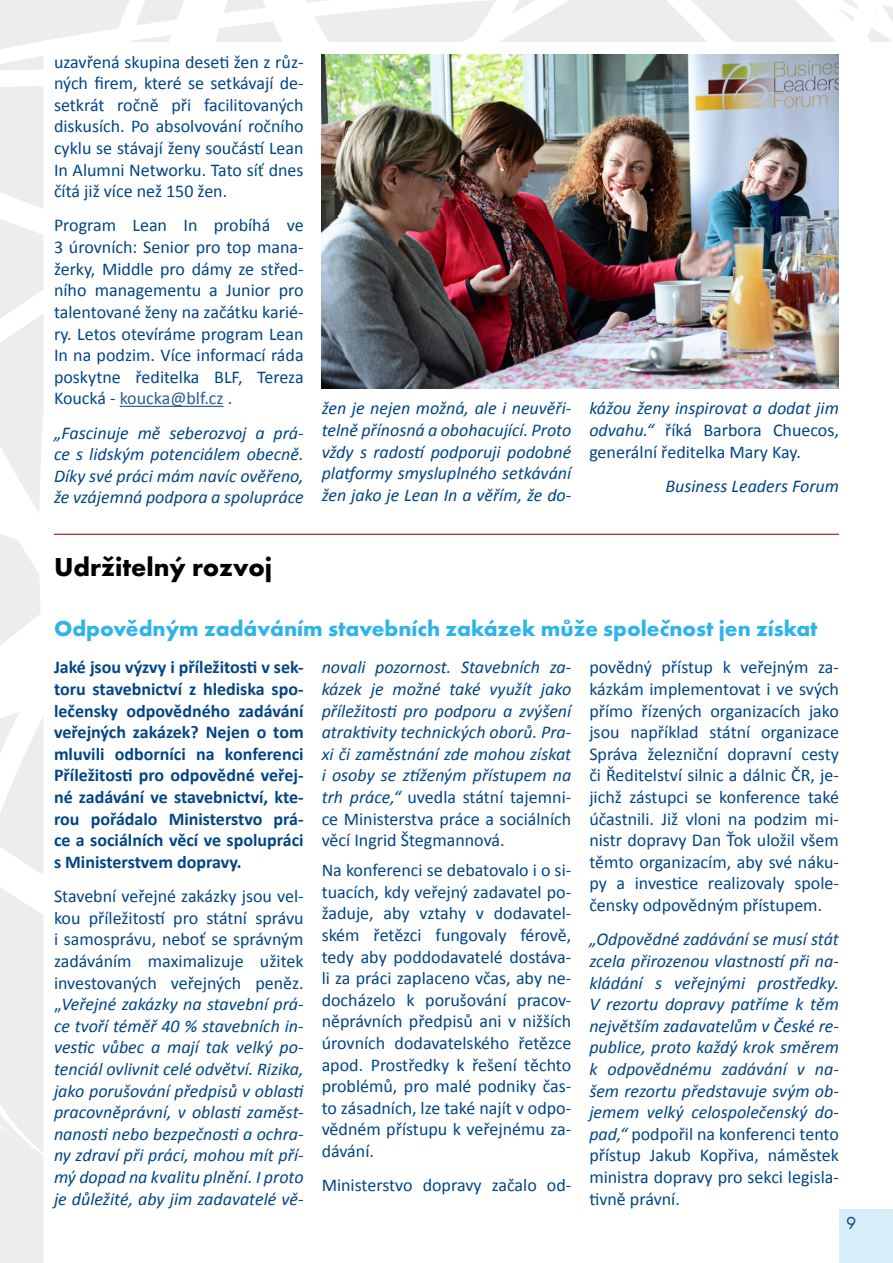
<style>
.page{position:relative;width:893px;height:1263px;background:#fff}
.page>*{position:absolute;margin:0;border:0;box-sizing:border-box;transform-origin:0 0}
.t1{font:700 27px "Futura PT";color:#000}
.t2{font:700 22.5px "Futura PT";color:#2fb4e9}
.t3{font:italic 18px/21.6px "Calibri";color:#004587;text-align:justify}
.t4{font:18px/21.6px "Calibri";color:#004587;text-align:justify}
.t5{font:700 18px/21.6px "Calibri";color:#004587;text-align:justify}
.t6{font:18px "Futura PT";color:#004587}
.s1{color:#275b9b}
.s2{font-style:italic}
.s3{font-style:normal}
</style>
<div class="page">
<div style="left:839px;top:1209px;width:54px;height:54px;background:#d7eef9"></div>
<svg style="left:224px;top:0;width:42px;height:13px"></svg>
<svg style="left:0;top:534px;width:41px;height:111px"></svg>
<svg style="left:216px;top:21px;width:67px;height:21px"></svg>
<svg style="left:0;top:86px;width:43px;height:426px"></svg>
<svg style="left:305px;top:0;width:553px;height:42px"></svg>
<svg style="left:0;top:712px;width:43px;height:551px"></svg>
<svg style="left:867px;top:5px;width:26px;height:37px"></svg>
<svg style="left:0;top:0;width:184px;height:71px"></svg>
<hr style="left:120px;top:406px;width:104px;height:1px;background:#275b9b">
<img style="left:322px;top:54px;width:517px;height:334px">
<hr style="left:54px;top:534px;width:785px;height:1px;background:#b20e10">
<p class="t4" style="left:54px;top:51px;width:251px">uzavřená skupina deseti žen z růz&shy;ných firem, které se setkávají de&shy;setkrát ročně při facilitovaných diskusích. Po absolvování ročního cyklu se stávají ženy součástí Lean In Alumni Networku. Tato síť dnes čítá již více než 150 žen.</p>
<p class="t4" style="left:54px;top:215px;width:251px">Program Lean In probíhá ve 3 úrovních: Senior pro top mana&shy;žerky, Middle pro dámy ze střed&shy;ního managementu a Junior pro talentované ženy na začátku karié&shy;ry. Letos otevíráme program Lean In na podzim. Více informací ráda poskytne ředitelka BLF, Tereza Koucká - <span class="s1">koucka@blf.cz</span> .</p>
<p class="t3" style="left:54px;top:421px;width:251px">„Fascinuje mě seberozvoj a prá&shy;ce s lidským potenciálem obecně.<br>Díky své práci mám navíc ověřeno, že vzájemná podpora a spolupráce</p>
<p class="t3" style="left:322px;top:397px;width:251px">žen je nejen možná, ale i neuvěři&shy;telně přínosná a obohacující. Proto vždy s radostí podporuji podobné platformy smysluplného setkávání žen jako je Lean In a věřím, že do-</p>
<p class="t4" style="left:589px;top:398px;width:251px"><span class="s2">kážou ženy inspirovat a dodat jim odvahu.“</span> říká Barbora Chuecos, generální ředitelka Mary Kay.</p>
<p class="t3" style="left:665px;top:474px;width:175px">Business Leaders Forum</p>
<h1 class="t1" style="left:54px;top:550px;width:220px">Udržitelný rozvoj</h1>
<p class="t2" style="left:54px;top:613px;width:765px">Odpovědným zadáváním stavebních zakázek může společnost jen získat</p>
<p class="t5" style="left:54px;top:656px;width:251px">Jaké jsou výzvy i příležitosti v sek&shy;toru stavebnictví z hlediska spo&shy;lečensky odpovědného zadávání veřejných zakázek? Nejen o tom mluvili odborníci na konferenci Příležitosti pro odpovědné veřej&shy;né zadávání ve stavebnictví, kte&shy;rou pořádalo Ministerstvo prá&shy;ce a sociálních věcí ve spolupráci s Ministerstvem dopravy.</p>
<p class="t3" style="left:54px;top:885px;width:251px"><span class="s3">Stavební veřejné zakázky jsou vel&shy;kou příležitostí pro státní správu i samosprávu, neboť se správným zadáváním maximalizuje užitek investovaných veřejných peněz. „</span>Veřejné zakázky na stavební prá&shy;ce tvoří téměř 40 % stavebních in&shy;vestic vůbec a mají tak velký po&shy;tenciál ovlivnit celé odvětví. Rizika, jako porušování předpisů v oblasti pracovněprávní, v oblasti zaměst&shy;nanosti nebo bezpečnosti a ochra&shy;ny zdraví při práci, mohou mít pří&shy;mý dopad na kvalitu plnění. I proto je důležité, aby jim zadavatelé vě-</p>
<p class="t3" style="left:322px;top:656px;width:251px">novali pozornost. Stavebních za&shy;kázek je možné také využít jako příležitosti pro podporu a zvýšení atraktivity technických oborů. Pra&shy;xi či zaměstnání zde mohou získat i osoby se ztíženým přístupem na trh práce,“ <span class="s3">uvedla státní tajemni&shy;ce Ministerstva práce a sociálních věcí Ingrid Štegmannová.</span></p>
<p class="t4" style="left:322px;top:859px;width:251px">Na konferenci se debatovalo i o si&shy;tuacích, kdy veřejný zadavatel po&shy;žaduje, aby vztahy v dodavatel&shy;ském řetězci fungovaly férově, tedy aby poddodavatelé dostáva&shy;li za práci zaplaceno včas, aby ne&shy;docházelo k porušování pracov&shy;něprávních předpisů ani v nižších úrovních dodavatelského řetězce apod. Prostředky k řešení těchto problémů, pro malé podniky čas&shy;to zásadních, lze také najít v odpo&shy;vědném přístupu k veřejnému za&shy;dávání.</p>
<p class="t4" style="left:322px;top:1175px;width:251px">Ministerstvo dopravy začalo od-</p>
<p class="t4" style="left:589px;top:657px;width:251px">povědný přístup k veřejným za&shy;kázkám implementovat i ve svých přímo řízených organizacích jako jsou například státní organizace Správa železniční dopravní cesty či Ředitelství silnic a dálnic ČR, je&shy;jichž zástupci se konference také účastnili. Již vloni na podzim mi&shy;nistr dopravy Dan Ťok uložil všem těmto organizacím, aby své náku&shy;py a investice realizovaly spole&shy;čensky odpovědným přístupem.</p>
<p class="t3" style="left:589px;top:928px;width:251px">„Odpovědné zadávání se musí stát zcela přirozenou vlastností při na&shy;kládání s veřejnými prostředky.<br>V rezortu dopravy patříme k těm největším zadavatelům v České re&shy;publice, proto každý krok směrem k odpovědnému zadávání v na&shy;šem rezortu představuje svým ob&shy;jemem velký celospolečenský do&shy;pad,“ <span class="s3">podpořil na konferenci tento přístup Jakub Kopřiva, náměstek ministra dopravy pro sekci legisla&shy;tivně právní.</span></p>
<p class="t6" style="left:846px;top:1212px;width:12px">9</p>
</div>
